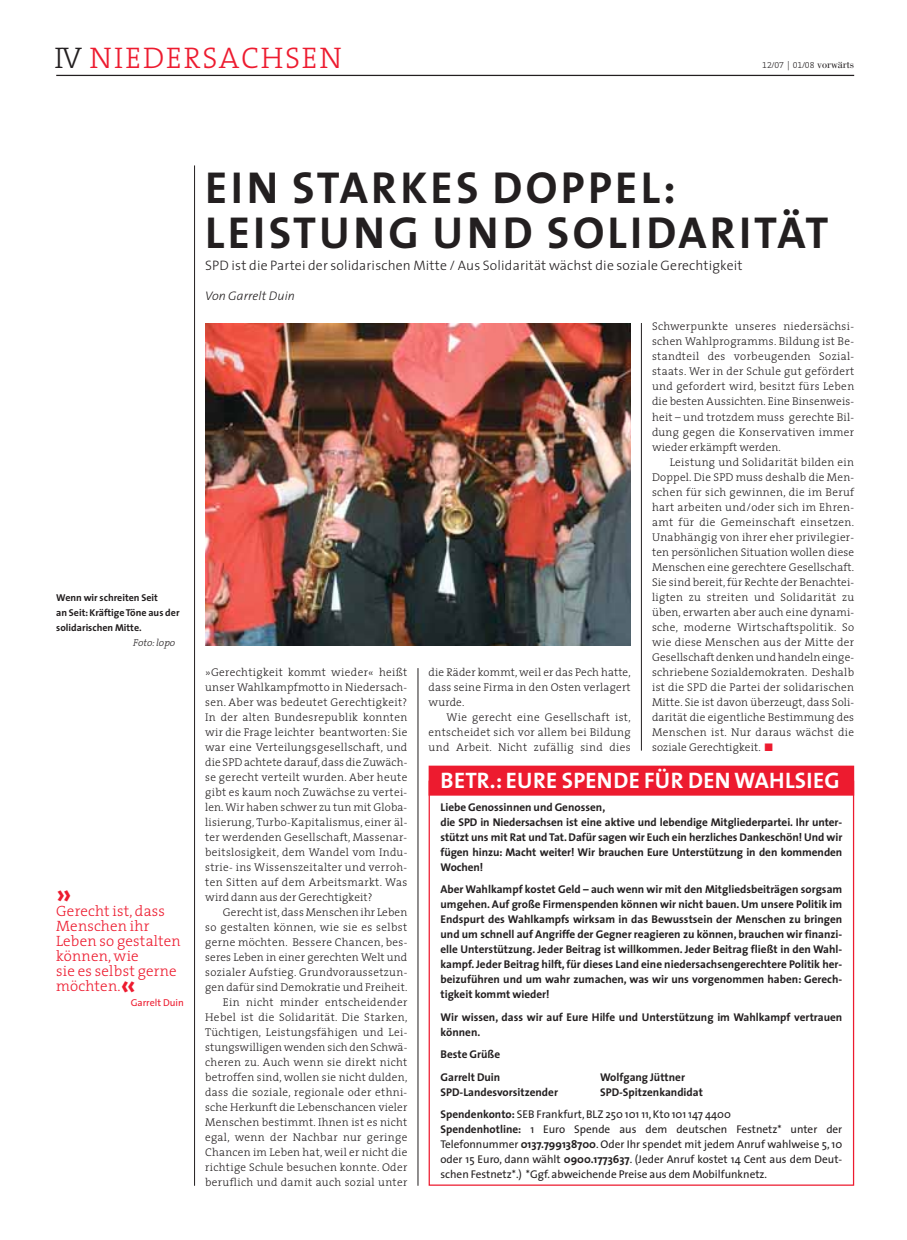
<style>
.page{position:relative;width:907px;height:1240px;background:#fff}
.page>*{position:absolute;margin:0;border:0;box-sizing:border-box;transform-origin:0 0}
.t1{font:700 45px/45px "The Sans";letter-spacing:.075em;color:#231f20}
.t2{font:30px "The Serif Light Caps";letter-spacing:.06em;color:#ed1b2f}
.t3{font:700 22.5px "The Sans";letter-spacing:.01em;color:#fff}
.t4{font:300 15px/15px "The Serif";letter-spacing:.01em;color:#ed1b2f}
.t5{font:300 13.75px "The Sans";letter-spacing:.01em;color:#231f20}
.t6{font:italic 300 12.5px "The Sans";letter-spacing:.01em;color:#231f20}
.t7{font:300 11.25px/15px "The Serif";letter-spacing:.025em;color:#231f20;text-align:justify}
.t8{font:700 11.25px/15px "The Sans";letter-spacing:-.005em;color:#231f20}
.t9{font:11.25px/15px "The Sans";color:#231f20}
.t10{font:700 10px/15px "The Sans";color:#231f20}
.t11{font:10px "The Sans";color:#ed1b2f}
.t12{font:italic 300 10px "The Serif";color:#231f20}
.t13{font:8.75px "The Serif Light Expert";color:#231f20}
.s1{color:#231f20}
.s2{font-family:"Bodoni";font-size:11.25px}
.s3{font-family:"The Sans";font-weight:700;font-size:28.75px}
.s4{color:#ed1b2f}
.s5{font-weight:700}
</style>
<div class="page">
<hr style="left:56px;top:75px;width:797px;height:1px;background:#231f20">
<hr style="left:641px;top:323px;width:1px;height:427px;background:#231f20">
<hr style="left:417px;top:668px;width:1px;height:517px;background:#231f20">
<hr style="left:194px;top:165px;width:1px;height:1020px;background:#231f20">
<img style="left:205px;top:323px;width:425px;height:322px">
<div style="left:429px;top:766px;width:424px;height:29px;background:#ed1b2f"></div>
<div style="left:428px;top:765px;width:425px;height:30px;border:1px solid #ed1b2f"></div>
<h2 class="t2" style="left:54px;top:48px;width:289px"><span class="s1">IV</span> NIEDERSACHSEN</h2>
<p class="t13" style="left:762px;top:61px;width:93px">12/07]01/08 <span class="s2">vorwärts</span></p>
<p class="t10" style="left:56px;top:590px;width:125px">Wenn wir schreiten Seit<br>an Seit: Kräftige Töne aus der solidarischen Mitte.</p>
<p class="t12" style="left:133px;top:636px;width:43px">Foto: lopo</p>
<h3 class="t4" style="left:56px;top:904px;width:126px"><sup>»</sup>Gerecht ist, dass<br>Menschen ihr<br>Leben so gestalten können, wie<br>sie es selbst gerne möchten.<span class="s3">«</span></h3>
<p class="t11" style="left:131px;top:998px;width:55px">Garrelt Duin</p>
<h1 class="t1" style="left:205px;top:168px;width:624px">EIN STARKES DOPPEL:<br>LEISTUNG UND SOLIDARITÄT</h1>
<p class="t5" style="left:205px;top:260px;width:538px">SPD ist die Partei der solidarischen Mitte / Aus Solidarität wächst die soziale Gerechtigkeit</p>
<p class="t6" style="left:205px;top:286px;width:91px">Von Garrelt Duin</p>
<p class="t7" style="left:205px;top:665px;width:203px">»Gerechtigkeit kommt wieder« heißt unser Wahlkampfmotto in Niedersach&shy;sen. Aber was bedeutet Gerechtigkeit?<br>In der alten Bundesrepublik konnten wir die Frage leichter beantworten: Sie war eine Verteilungsgesellschaft, und die SPD achtete darauf,dass die Zuwäch&shy;se gerecht verteilt wurden. Aber heute gibt es kaum noch Zuwächse zu vertei&shy;len. Wir haben schwer zu tun mit Globa&shy;lisierung, Turbo-Kapitalismus, einer äl&shy;ter werdenden Gesellschaft, Massenar&shy;beitslosigkeit, dem Wandel vom Indu&shy;strie- ins Wissenszeitalter und verroh&shy;ten Sitten auf dem Arbeitsmarkt. Was wird dann aus der Gerechtigkeit?</p>
<p class="t7" style="left:205px;top:905px;width:204px;text-align:right">Gerecht ist, dass Menschen ihr Leben<br>so gestalten können, wie sie es selbst gerne möchten. Bessere Chancen, bes&shy;seres Leben in einer gerechten Welt und sozialer Aufstieg. Grundvoraussetzun&shy;gen dafür sind Demokratie und Freiheit.<br>Ein nicht minder entscheidender Hebel ist die Solidarität. Die Starken, Tüchtigen, Leistungsfähigen und Lei&shy;stungswilligen wenden sich den Schwä&shy;cheren zu. Auch wenn sie direkt nicht betroffen sind, wollen sie nicht dulden, dass die soziale, regionale oder ethni&shy;sche Herkunft die Lebenschancen vieler Menschen bestimmt. Ihnen ist es nicht egal, wenn der Nachbar nur geringe Chancen im Leben hat, weil er nicht die richtige Schule besuchen konnte. Oder beruflich und damit auch sozial unter</p>
<p class="t7" style="left:428px;top:665px;width:203px">die Räder kommt, weil er das Pech hatte, dass seine Firma in den Osten verlagert wurde.</p>
<p class="t7" style="left:428px;top:710px;width:204px;text-indent:18px">Wie gerecht eine Gesellschaft ist, entscheidet sich vor allem bei Bildung und Arbeit. Nicht zufällig sind dies</p>
<p class="t7" style="left:651px;top:320px;width:204px">Schwerpunkte unseres niedersächsi&shy;schen Wahlprogramms. Bildung ist Be&shy;standteil des vorbeugenden Sozial&shy;staats. Wer in der Schule gut gefördert und gefordert wird, besitzt fürs Leben die besten Aussichten. Eine Binsenweis&shy;heit – und trotzdem muss gerechte Bil&shy;dung gegen die Konservativen immer wieder erkämpft werden.</p>
<p class="t7" style="left:651px;top:455px;width:204px;text-indent:18px">Leistung und Solidarität bilden ein Doppel. Die SPD muss deshalb die Men&shy;schen für sich gewinnen, die im Beruf hart arbeiten und/oder sich im Ehren&shy;amt für die Gemeinschaft einsetzen.<br>Unabhängig von ihrer eher privilegier&shy;ten persönlichen Situation wollen diese Menschen eine gerechtere Gesellschaft.<br>Sie sind bereit, für Rechte der Benachtei&shy;ligten zu streiten und Solidarität zu üben, erwarten aber auch eine dynami&shy;sche, moderne Wirtschaftspolitik. So wie diese Menschen aus der Mitte der Gesellschaft denken und handeln einge&shy;schriebene Sozialdemokraten. Deshalb ist die SPD die Partei der solidarischen Mitte. Sie ist davon überzeugt, dass Soli&shy;darität die eigentliche Bestimmung des Menschen ist. Nur daraus wächst die soziale Gerechtigkeit. <span class="s4">■</span></p>
<h3 class="t3" style="left:440px;top:770px;width:400px">BETR.: EURE SPENDE FÜR DEN WAHLSIEG</h3>
<p class="t8" style="left:440px;top:800px;width:403px">Liebe Genossinnen und Genossen,<br>die SPD in Niedersachsen ist eine aktive und lebendige Mitgliederpartei. Ihr unter&shy;stützt uns mit Rat und Tat. Dafür sagen wir Euch ein herzliches Dankeschön! Und wir fügen hinzu: Macht weiter! Wir brauchen Eure Unterstützung in den kommenden Wochen!</p>
<p class="t8" style="left:440px;top:882px;width:403px;text-align:justify">Aber Wahlkampf kostet Geld – auch wenn wir mit den Mitgliedsbeiträgen sorgsam umgehen. Auf große Firmenspenden können wir nicht bauen. Um unsere Politik im Endspurt des Wahlkampfs wirksam in das Bewusstsein der Menschen zu bringen und um schnell auf Angriffe der Gegner reagieren zu können, brauchen wir finanzi&shy;elle Unterstützung. Jeder Beitrag ist willkommen. Jeder Beitrag fließt in den Wahl&shy;kampf. Jeder Beitrag hilft, für dieses Land eine niedersachsengerechtere Politik her&shy;beizuführen und um wahr zumachen, was wir uns vorgenommen haben: Gerech&shy;tigkeit kommt wieder!</p>
<p class="t8" style="left:440px;top:1010px;width:403px">Wir wissen, dass wir auf Eure Hilfe und Unterstützung im Wahlkampf vertrauen können.</p>
<p class="t8" style="left:440px;top:1044px;width:61px;line-height:22.5px">Beste Grüße<br>Garrelt Duin</p>
<p class="t8" style="left:600px;top:1070px;width:86px">Wolfgang Jüttner</p>
<p class="t9" style="left:440px;top:1081px;width:292px;line-height:22.5px;text-indent:159px"><span class="s5">SPD-Spitzenkandidat<br>Spendenkonto:</span> SEB Frankfurt, BLZ 250 101 11, Kto 101 147 4400</p>
<p class="t9" style="left:440px;top:1123px;width:403px;text-align:justify"><span class="s5">Spendenhotline:</span> 1 Euro Spende aus dem deutschen Festnetz* unter der Telefonnummer <span class="s5">0137.799138700</span>. Oder Ihr spendet mit jedem Anruf wahlweise 5, 10 oder 15 Euro, dann wählt <span class="s5">0900.1773637</span>. (Jeder Anruf kostet 14 Cent aus dem Deut&shy;schen Festnetz*.) *Ggf. abweichende Preise aus dem Mobilfunknetz.</p>
<p class="t8" style="left:440px;top:1085px;width:119px">SPD-Landesvorsitzender</p>
</div>
